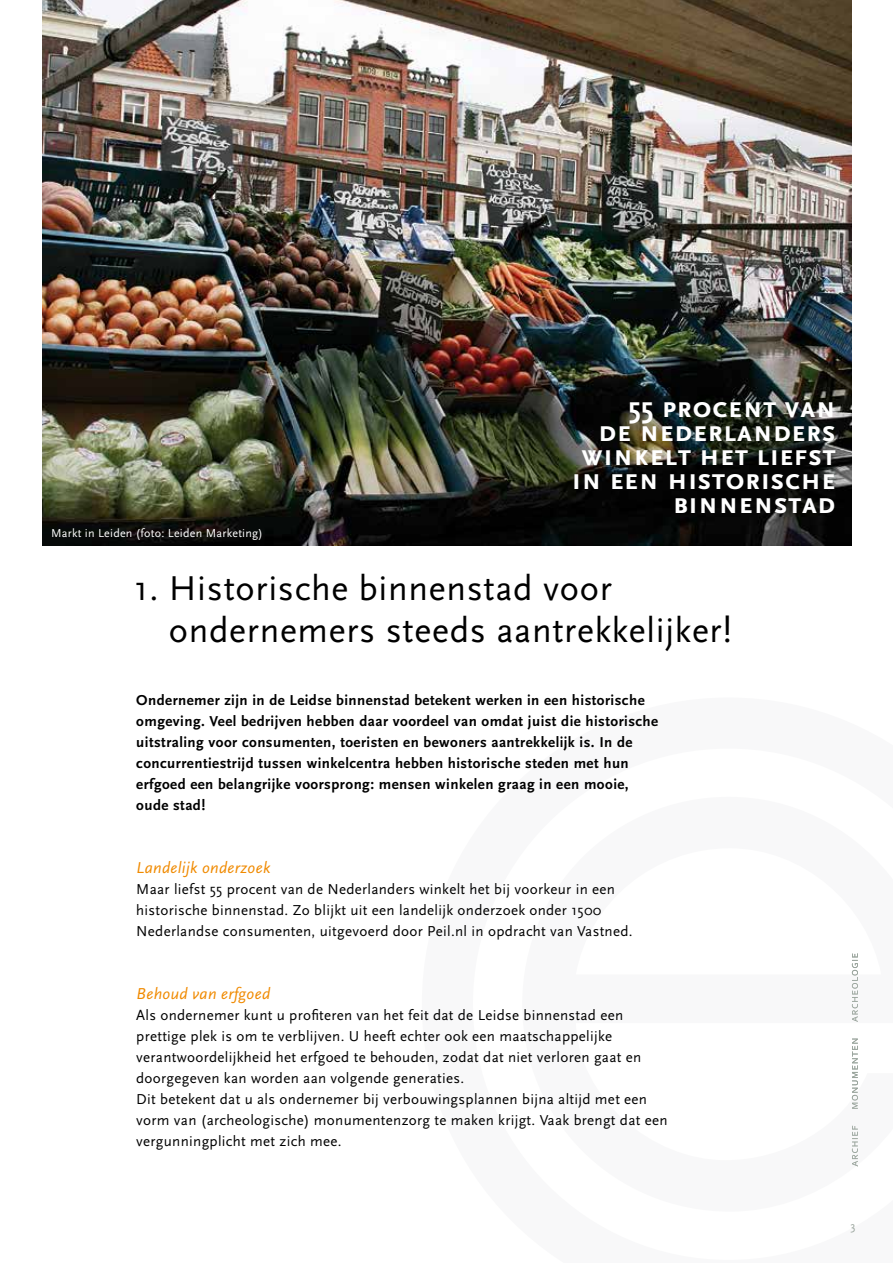
<style>
.page{position:relative;width:893px;height:1263px;background:#fff}
.page>*{position:absolute;margin:0;border:0;box-sizing:border-box;transform-origin:0 0}
.t1{font:36px/42px "Scala Sans";letter-spacing:.02em;color:#000}
.t2{font:700 30px/24px "Scala Sans Caps";letter-spacing:.01em;color:#fff;text-align:right}
.t3{font:italic 16.5px "Scala Sans";letter-spacing:.02em;color:#f08a00}
.t4{font:15px/21px "Scala Sans";letter-spacing:.02em;color:#000}
.t5{font:700 15px/21px "Scala Sans";letter-spacing:.03em;color:#000}
.t6{font:12px "Scala Sans";letter-spacing:.02em;color:#fff}
.t7{font:12px "Scala Sans";color:#99a49c}
.s1{font-family:"Scala Sans"}
</style>
<div class="page">
<svg style="left:852px;top:953px;width:6px;height:213px"></svg>
<img style="left:43px;top:0;width:809px;height:546px">
<p class="t6" style="left:51px;top:527px;width:213px">Markt in Leiden (foto: Leiden Marketing)</p>
<h2 class="t2" style="left:572px;top:396px;width:265px"><span class="s1">55</span> procent van<br>de nederlanders winkelt het liefst in een historische binnenstad</h2>
<h1 class="t1" style="left:169px;top:568px;width:565px;text-indent:-34px">1. Historische binnenstad voor ondernemers steeds aantrekkelijker!</h1>
<p class="t5" style="left:136px;top:690px;width:523px">Ondernemer zijn in de Leidse binnenstad betekent werken in een historische omgeving. Veel bedrijven hebben daar voordeel van omdat juist die historische uitstraling voor consumenten, toeristen en bewoners aantrekkelijk is. In de concurrentiestrijd tussen winkelcentra hebben historische steden met hun erfgoed een belangrijke voorsprong: mensen winkelen graag in een mooie, oude stad!</p>
<p class="t3" style="left:136px;top:859px;width:136px">Landelijk onderzoek</p>
<p class="t4" style="left:136px;top:879px;width:498px">Maar liefst 55 procent van de Nederlanders winkelt het bij voorkeur in een historische binnenstad. Zo blijkt uit een landelijk onderzoek onder 1500<br>Nederlandse consumenten, uitgevoerd door Peil.nl in opdracht van Vastned.</p>
<p class="t3" style="left:136px;top:985px;width:135px">Behoud van erfgoed</p>
<p class="t4" style="left:136px;top:1005px;width:533px">Als ondernemer kunt u profiteren van het feit dat de Leidse binnenstad een prettige plek is om te verblijven. U heeft echter ook een maatschappelijke verantwoordelijkheid het erfgoed te behouden, zodat dat niet verloren gaat en doorgegeven kan worden aan volgende generaties.<br>Dit betekent dat u als ondernemer bij verbouwingsplannen bijna altijd met een vorm van (archeologische) monumentenzorg te maken krijgt. Vaak brengt dat een vergunningplicht met zich mee.</p>
<p class="t7" style="left:850px;top:1220px;width:7px">3</p>
</div>
